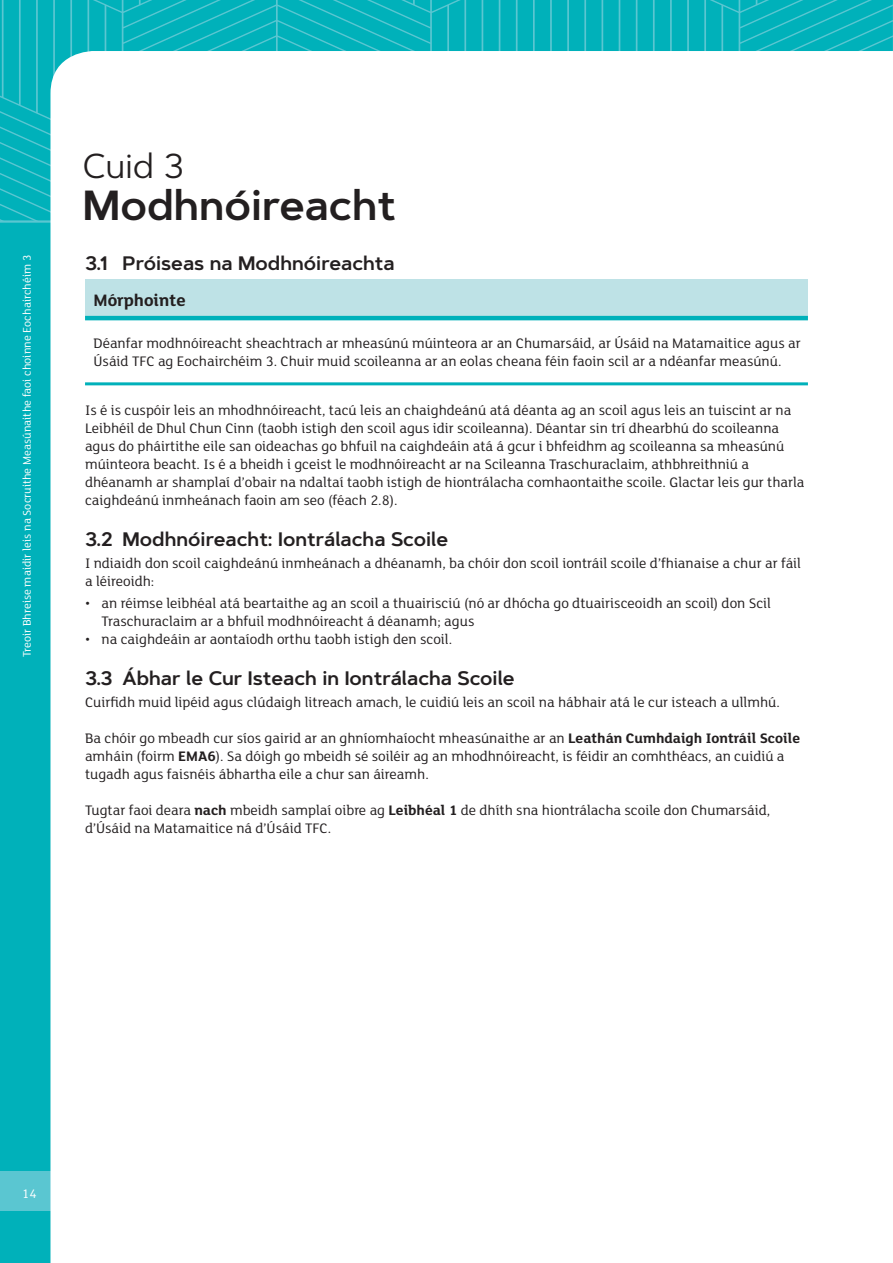
<style>
.page{position:relative;width:893px;height:1263px;background:#00b1ba}
.page>*{position:absolute;margin:0;border:0;box-sizing:border-box;transform-origin:0 0}
.t1{font:600 42px "Artegra Sans";color:#231f20}
.t2{font:34.5px "Artegra Sans";color:#231f20}
._1_1_tabbed{font:600 19.5px "Artegra Sans";color:#231f20}
.Key_Points{font:700 18px "FS Lola";color:#231f20}
.Body_Copy{font:15px/18px "FS Lola";color:#231f20}
.body_bullets{font:15px/18px "FS Lola";color:#231f20}
.Pre_Bullet_line{font:15px "FS Lola";color:#231f20}
.t3{font:13.5px "FS Lola";color:#fff}
.t4{font:12px "FS Lola";color:#fff}
.s1{font-weight:700}
</style>
<div class="page">
<div style="left:0;top:1171px;width:893px;height:40px;background:#5ac6d1"></div>
<svg style="left:0;top:0;width:893px;height:220px"></svg>
<hr style="left:0;top:220px;width:893px;height:3px;background:#5ac6d1">
<div style="left:50px;top:51px;width:843px;height:1212px;background:#fff"></div>
<div style="left:85px;top:280px;width:723px;height:38px;background:#bee2e6"></div>
<div style="left:85px;top:318px;width:723px;height:66px;background:#fff"></div>
<hr style="left:85px;top:316px;width:723px;height:4px;background:#00b1ba">
<hr style="left:85px;top:382px;width:723px;height:3px;background:#00b1ba">
<p class="t2" style="left:83px;top:142px;width:102px">Cuid 3</p>
<p class="t1" style="left:83px;top:175px;width:315px">Modhnóireacht</p>
<p class="t4" style="left:19px;top:657px;width:403px;rotate:-90deg">Treoir Bhreise maidir leis na Socruithe Measúnaithe faoi choinne Eochairchéim 3</p>
<p class="_1_1_tabbed" style="left:85px;top:249px;width:311px">3.1 Próiseas na Modhnóireachta</p>
<p class="Key_Points" style="left:94px;top:287px;width:94px">Mórphointe</p>
<p class="Body_Copy" style="left:94px;top:333px;width:709px">Déanfar modhnóireacht sheachtrach ar mheasúnú múinteora ar an Chumarsáid, ar Úsáid na Matamaitice agus ar<br>Úsáid TFC ag Eochairchéim 3. Chuir muid scoileanna ar an eolas cheana féin faoin scil ar a ndéanfar measúnú.</p>
<p class="Body_Copy" style="left:85px;top:401px;width:721px">Is é is cuspóir leis an mhodhnóireacht, tacú leis an chaighdeánú atá déanta ag an scoil agus leis an tuiscint ar na Leibhéil de Dhul Chun Cinn (taobh istigh den scoil agus idir scoileanna). Déantar sin trí dhearbhú do scoileanna agus do pháirtithe eile san oideachas go bhfuil na caighdeáin atá á gcur i bhfeidhm ag scoileanna sa mheasúnú múinteora beacht. Is é a bheidh i gceist le modhnóireacht ar na Scileanna Traschuraclaim, athbhreithniú a dhéanamh ar shamplaí d’obair na ndaltaí taobh istigh de hiontrálacha comhaontaithe scoile. Glactar leis gur tharla caighdeánú inmheánach faoin am seo (féach 2.8).</p>
<p class="_1_1_tabbed" style="left:85px;top:525px;width:365px">3.2 Modhnóireacht: Iontrálacha Scoile</p>
<p class="body_bullets" style="left:85px;top:554px;width:718px">I ndiaidh don scoil caighdeánú inmheánach a dhéanamh, ba chóir don scoil iontráil scoile d’fhianaise a chur ar fáil</p>
<p class="Pre_Bullet_line" style="left:85px;top:571px;width:71px">a léireoidh:</p>
<p class="body_bullets" style="left:102px;top:594px;width:671px;text-indent:-16px">• an réimse leibhéal atá beartaithe ag an scoil a thuairisciú (nó ar dhócha go dtuairisceoidh an scoil) don Scil<br>Traschuraclaim ar a bhfuil modhnóireacht á déanamh; agus</p>
<p class="body_bullets" style="left:85px;top:630px;width:369px">• na caighdeáin ar aontaíodh orthu taobh istigh den scoil.</p>
<p class="_1_1_tabbed" style="left:85px;top:664px;width:431px">3.3 Ábhar le Cur Isteach in Iontrálacha Scoile</p>
<p class="Body_Copy" style="left:85px;top:693px;width:696px">Cuirfidh muid lipéid agus clúdaigh litreach amach, le cuidiú leis an scoil na hábhair atá le cur isteach a ullmhú.</p>
<p class="Body_Copy" style="left:85px;top:729px;width:717px">Ba chóir go mbeadh cur síos gairid ar an ghníomhaíocht mheasúnaithe ar an <span class="s1">Leathán Cumhdaigh Iontráil Scoile </span>amháin (foirm <span class="s1">EMA6</span>). Sa dóigh go mbeidh sé soiléir ag an mhodhnóireacht, is féidir an comhthéacs, an cuidiú a tugadh agus faisnéis ábhartha eile a chur san áireamh.</p>
<p class="Body_Copy" style="left:85px;top:801px;width:687px">Tugtar faoi deara <span class="s1">nach</span> mbeidh samplaí oibre ag <span class="s1">Leibhéal 1</span> de dhíth sna hiontrálacha scoile don Chumarsáid, d’Úsáid na Matamaitice ná d’Úsáid TFC.</p>
<p class="t3" style="left:22px;top:1185px;width:16px">14</p>
</div>
